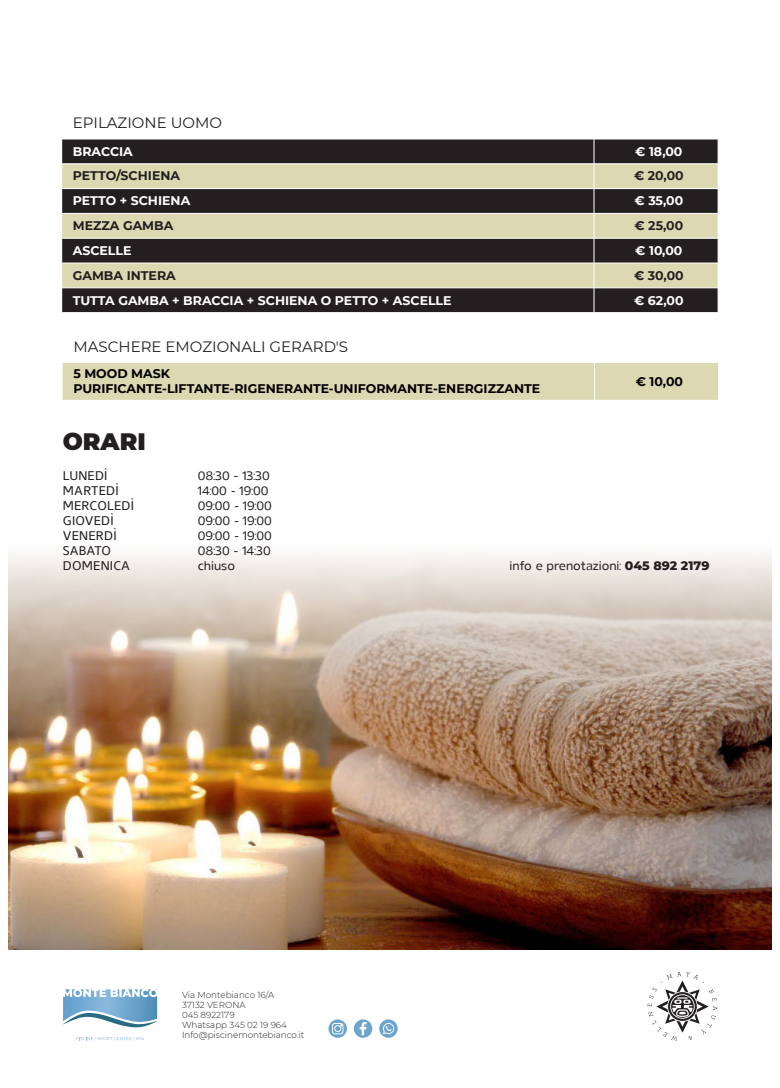
<style>
.page{position:relative;width:780px;height:1088px;background:#fff}
.page>*{position:absolute;margin:0;border:0;box-sizing:border-box;transform-origin:0 0}
.t1{font:900 23.75px "Montserrat";color:#231f20}
.t2{font:15px "Montserrat";color:#231f20}
.t3{font:500 12.5px "Gelder Sans";color:#231f20}
.t4{font:700 12.5px "Montserrat";color:#fff}
.t5{font:700 12.5px "Montserrat";color:#000001}
.t6{font:700 12.5px "Montserrat";color:#231f20}
.t7{font:500 12.5px "Gelder Sans";letter-spacing:.02em;color:#231f20}
.t8{font:300 8.75px "Montserrat";color:#231f20}
.s1{font-family:"Montserrat";font-weight:800}
</style>
<div class="page">
<img style="left:8px;top:554px;width:763px;height:395px">
<svg style="left:63px;top:989px;width:94px;height:39px"></svg>
<svg style="left:76px;top:1036px;width:68px;height:4px"></svg>
<svg style="left:354px;top:1019px;width:18px;height:19px"></svg>
<svg style="left:359px;top:1022px;width:7px;height:13px"></svg>
<svg style="left:328px;top:1019px;width:19px;height:19px"></svg>
<svg style="left:331px;top:1022px;width:13px;height:13px"></svg>
<div style="left:379px;top:1019px;width:18px;height:19px;background:#6ba4cc;border-radius:50%"></div>
<svg style="left:383px;top:1023px;width:11px;height:11px"></svg>
<svg style="left:647px;top:972px;width:70px;height:69px"></svg>
<svg style="left:62px;top:139px;width:656px;height:174px;background:#797566"></svg>
<hr style="left:62px;top:288px;width:532px;height:1px;background:#fff">
<hr style="left:594px;top:288px;width:124px;height:1px;background:#fff">
<div style="left:63px;top:363px;width:655px;height:37px;background:#dcd8b2"></div>
<p class="t2" style="left:73px;top:113px;width:151px">EPILAZIONE UOMO</p>
<p class="t4" style="left:73px;top:142px;width:62px">BRACCIA</p>
<p class="t4" style="left:635px;top:142px;width:49px">€ 18,00</p>
<p class="t6" style="left:73px;top:167px;width:109px">PETTO/SCHIENA</p>
<p class="t6" style="left:634px;top:167px;width:51px">€ 20,00</p>
<p class="t4" style="left:73px;top:192px;width:119px">PETTO + SCHIENA</p>
<p class="t4" style="left:634px;top:192px;width:50px">€ 35,00</p>
<p class="t6" style="left:73px;top:217px;width:102px">MEZZA GAMBA</p>
<p class="t6" style="left:634px;top:217px;width:50px">€ 25,00</p>
<p class="t4" style="left:73px;top:241px;width:60px">ASCELLE</p>
<p class="t4" style="left:635px;top:241px;width:49px">€ 10,00</p>
<p class="t6" style="left:73px;top:266px;width:104px">GAMBA INTERA</p>
<p class="t6" style="left:634px;top:266px;width:51px">€ 30,00</p>
<p class="t4" style="left:73px;top:291px;width:380px">TUTTA GAMBA + BRACCIA + SCHIENA O PETTO + ASCELLE</p>
<p class="t4" style="left:634px;top:291px;width:51px">€ 62,00</p>
<p class="t2" style="left:73px;top:336px;width:276px">MASCHERE EMOZIONALI GERARD'S</p>
<p class="t5" style="left:73px;top:365px;width:98px">5 MOOD MASK</p>
<p class="t5" style="left:73px;top:380px;width:468px">PURIFICANTE-LIFTANTE-RIGENERANTE-UNIFORMANTE-ENERGIZZANTE</p>
<p class="t5" style="left:635px;top:372px;width:49px">€ 10,00</p>
<p class="t1" style="left:63px;top:424px;width:84px">ORARI</p>
<p class="t3" style="left:63px;top:467px;width:46px">LUNEDÌ</p>
<p class="t3" style="left:198px;top:467px;width:74px">08:30 - 13:30</p>
<p class="t7" style="left:63px;top:482px;width:57px">MARTEDÌ</p>
<p class="t3" style="left:198px;top:482px;width:72px">14:00 - 19:00</p>
<p class="t7" style="left:63px;top:497px;width:73px">MERCOLEDÌ</p>
<p class="t3" style="left:198px;top:497px;width:76px">09:00 - 19:00</p>
<p class="t7" style="left:63px;top:512px;width:52px">GIOVEDÌ</p>
<p class="t3" style="left:198px;top:512px;width:76px">09:00 - 19:00</p>
<p class="t7" style="left:63px;top:527px;width:55px">VENERDÌ</p>
<p class="t3" style="left:198px;top:527px;width:76px">09:00 - 19:00</p>
<p class="t3" style="left:63px;top:542px;width:50px">SABATO</p>
<p class="t3" style="left:198px;top:542px;width:74px">08:30 - 14:30</p>
<p class="t7" style="left:63px;top:557px;width:69px">DOMENICA</p>
<p class="t3" style="left:198px;top:557px;width:39px">chiuso</p>
<p class="t3" style="left:509px;top:557px;width:201px">info e prenotazioni: <span class="s1">045 892 2179</span></p>
<p class="t8" style="left:182px;top:989px;width:94px">Via Montebianco 16/A</p>
<p class="t8" style="left:182px;top:999px;width:65px">37132 VERONA</p>
<p class="t8" style="left:182px;top:1009px;width:54px">045 8922179</p>
<p class="t8" style="left:182px;top:1019px;width:106px">Whatsapp 345 02 19 964</p>
<p class="t8" style="left:182px;top:1029px;width:124px">Info@piscinemontebianco.it</p>
</div>
